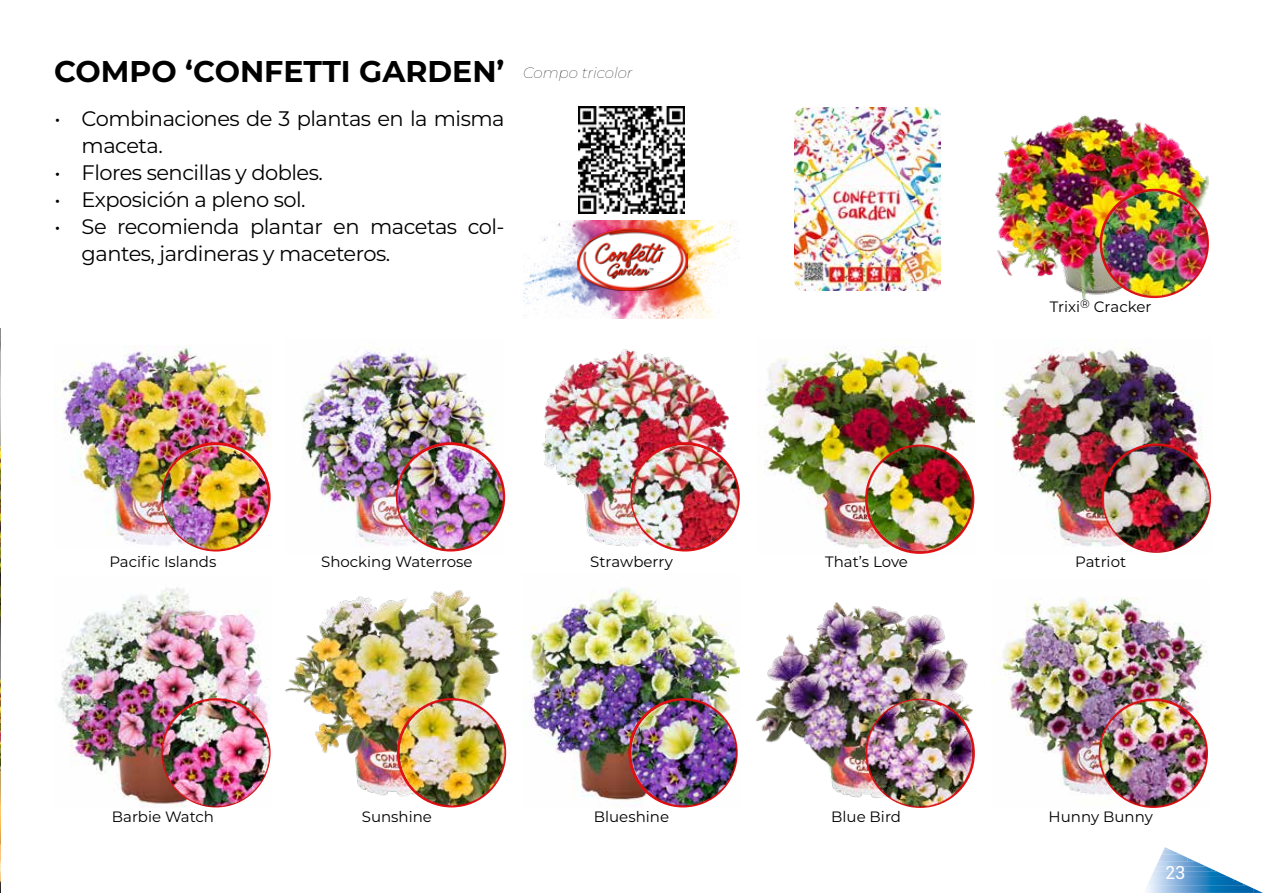
<style>
.page{position:relative;width:1263px;height:893px;background:#fff}
.page>*{position:absolute;margin:0;border:0;box-sizing:border-box;transform-origin:0 0}
.t1{font:700 30px "Montserrat";color:#000}
.t2{font:21px/27px "Montserrat";letter-spacing:-.025em;color:#000}
.t3{font:18px "Roboto";color:#fff}
.t4{font:15px "Montserrat";color:#000}
.s1{font-weight:100;font-style:italic;font-size:15px}
</style>
<div class="page">
<img style="left:1147px;top:886px;width:96px;height:7px">
<img style="left:1147px;top:881px;width:96px;height:5px">
<img style="left:1149px;top:876px;width:84px;height:5px">
<img style="left:1151px;top:871px;width:73px;height:5px">
<img style="left:1154px;top:866px;width:58px;height:5px">
<img style="left:1156px;top:862px;width:46px;height:4px">
<img style="left:1158px;top:854px;width:29px;height:8px">
<img style="left:1162px;top:849px;width:15px;height:5px">
<svg style="left:1164px;top:847px;width:6px;height:3px"></svg>
<svg style="left:1187px;top:858px;width:9px;height:4px"></svg>
<svg style="left:1243px;top:884px;width:20px;height:9px"></svg>
<img style="left:0;top:329px;width:1px;height:564px">
<img style="left:523px;top:220px;width:217px;height:99px">
<img style="left:578px;top:106px;width:107px;height:108px">
<img style="left:995px;top:115px;width:214px;height:184px">
<img style="left:61px;top:345px;width:203px;height:191px">
<img style="left:302px;top:348px;width:181px;height:189px">
<img style="left:542px;top:349px;width:187px;height:197px">
<img style="left:765px;top:347px;width:209px;height:201px">
<img style="left:998px;top:348px;width:204px;height:199px">
<img style="left:58px;top:587px;width:202px;height:220px">
<img style="left:284px;top:590px;width:216px;height:206px">
<img style="left:524px;top:588px;width:216px;height:210px">
<img style="left:991px;top:597px;width:216px;height:196px">
<img style="left:756px;top:602px;width:212px;height:196px">
<img style="left:122px;top:414px;width:149px;height:138px">
<img style="left:362px;top:410px;width:144px;height:142px">
<img style="left:623px;top:437px;width:117px;height:115px">
<img style="left:1097px;top:186px;width:112px;height:113px">
<img style="left:862px;top:442px;width:113px;height:112px">
<img style="left:1100px;top:441px;width:112px;height:112px">
<img style="left:158px;top:678px;width:113px;height:130px">
<img style="left:384px;top:686px;width:123px;height:122px">
<img style="left:602px;top:675px;width:138px;height:133px">
<img style="left:863px;top:691px;width:112px;height:117px">
<img style="left:1081px;top:682px;width:127px;height:126px">
<img style="left:794px;top:108px;width:147px;height:182px">
<img style="left:577px;top:228px;width:110px;height:62px">
<h1 class="t1" style="left:54px;top:50px;width:580px">COMPO ‘CONFETTI GARDEN’ <span class="s1">Compo tricolor</span></h1>
<p class="t2" style="left:82px;top:105px;width:424px;text-indent:-27px">• Combinaciones de 3 plantas en la misma maceta.</p>
<p class="t2" style="left:55px;top:159px;width:270px">• Flores sencillas y dobles.</p>
<p class="t2" style="left:55px;top:186px;width:253px">• Exposición a pleno sol.</p>
<p class="t2" style="left:82px;top:213px;width:424px;text-indent:-27px">• Se recomienda plantar en macetas col&shy;gantes, jardineras y maceteros.</p>
<p class="t4" style="left:1050px;top:297px;width:103px">Trixi<sup>®</sup> Cracker</p>
<p class="t4" style="left:109px;top:552px;width:109px">Pacific Islands</p>
<p class="t4" style="left:321px;top:552px;width:153px">Shocking Waterrose</p>
<p class="t4" style="left:590px;top:552px;width:84px">Strawberry</p>
<p class="t4" style="left:825px;top:552px;width:84px">That’s Love</p>
<p class="t4" style="left:1075px;top:551px;width:52px">Patriot</p>
<p class="t4" style="left:112px;top:807px;width:104px">Barbie Watch</p>
<p class="t4" style="left:362px;top:807px;width:72px">Sunshine</p>
<p class="t4" style="left:594px;top:807px;width:77px">Blueshine</p>
<p class="t4" style="left:831px;top:807px;width:71px">Blue Bird</p>
<p class="t4" style="left:1048px;top:807px;width:106px">Hunny Bunny</p>
<p class="t3" style="left:1165px;top:860px;width:22px">23</p>
</div>
